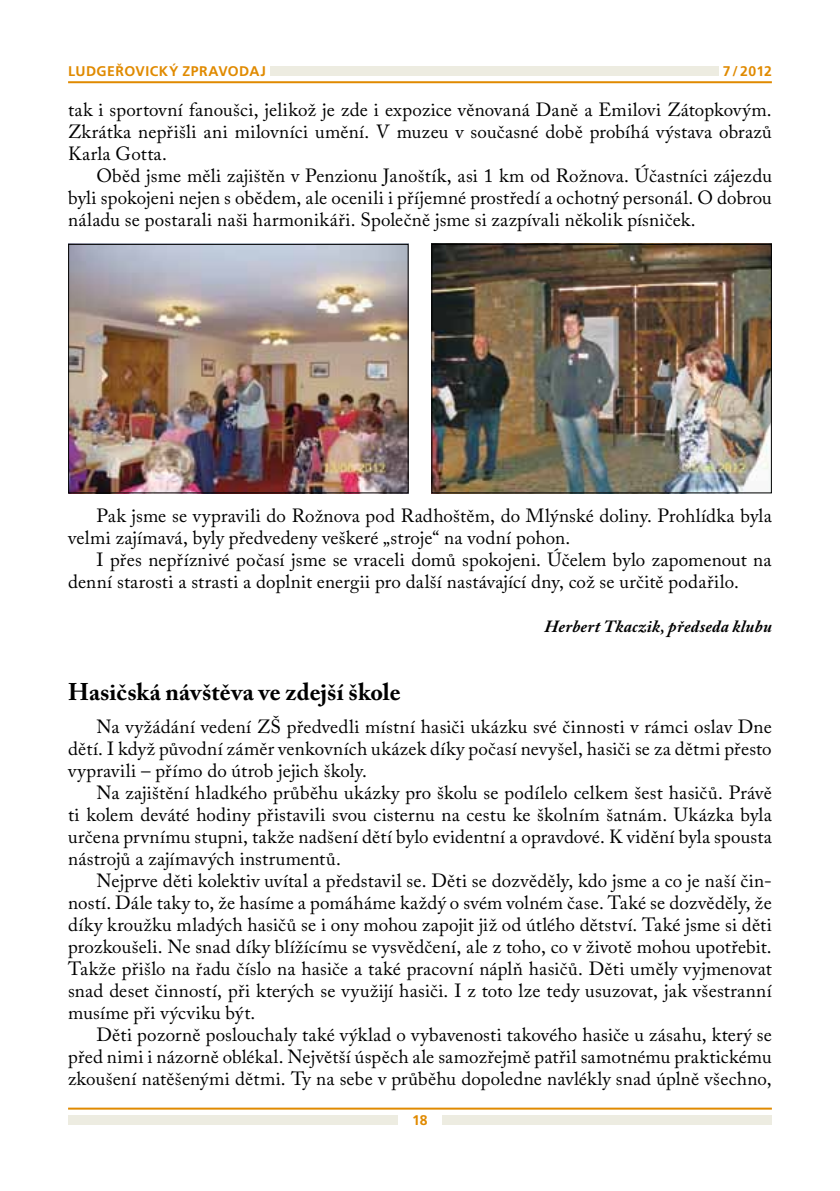
<style>
.page{position:relative;width:840px;height:1191px;background:#fff}
.page>*{position:absolute;margin:0;border:0;box-sizing:border-box;transform-origin:0 0}
.t1{font:700 24px "Adobe Caslon Pro";letter-spacing:.005em;color:#000}
.t2{font:19px "Adobe Caslon Pro";letter-spacing:.01em;color:#000}
.t3{font:italic 700 17px "Adobe Caslon Pro";letter-spacing:.02em;color:#000}
.t4{font:700 14px "Frutiger LT Pro";letter-spacing:.035em;color:#e08a00}
</style>
<div class="page">
<div style="left:270px;top:66px;width:448px;height:10px;background:#edece1"></div>
<hr style="left:68px;top:81px;width:703px;height:2px;background:#e08a00">
<div style="left:442px;top:1115px;width:329px;height:10px;background:#edece1"></div>
<div style="left:68px;top:1115px;width:329px;height:10px;background:#edece1"></div>
<hr style="left:68px;top:1107px;width:703px;height:2px;background:#e08a00">
<img style="left:70px;top:246px;width:336px;height:245px">
<div style="left:68px;top:244px;width:340px;height:249px;border:1px solid #000"></div>
<img style="left:433px;top:246px;width:336px;height:245px">
<div style="left:431px;top:244px;width:340px;height:249px;border:1px solid #000"></div>
<p class="t4" style="left:68px;top:63px;width:199px">LUDGEŘOVICKÝ ZPRAVODAJ</p>
<p class="t4" style="left:722px;top:63px;width:51px">7 / 2012</p>
<p class="t2" style="left:68px;top:98px;width:704px">tak i sportovní fanoušci, jelikož je zde i expozice věnovaná Daně a Emilovi Zátopkovým.</p>
<p class="t2" style="left:68px;top:120px;width:705px">Zkrátka nepřišli ani milovníci umění. V muzeu v současné době probíhá výstava obrazů</p>
<p class="t2" style="left:68px;top:142px;width:100px">Karla Gotta.</p>
<p class="t2" style="left:96px;top:164px;width:676px">Oběd jsme měli zajištěn v Penzionu Janoštík, asi 1 km od Rožnova. Účastníci zájezdu</p>
<p class="t2" style="left:68px;top:186px;width:704px">byli spokojeni nejen s obědem, ale ocenili i příjemné prostředí a ochotný personál. O dobrou</p>
<p class="t2" style="left:68px;top:208px;width:628px">náladu se postarali naši harmonikáři. Společně jsme si zazpívali několik písniček.</p>
<p class="t2" style="left:96px;top:504px;width:676px">Pak jsme se vypravili do Rožnova pod Radhoštěm, do Mlýnské doliny. Prohlídka byla</p>
<p class="t2" style="left:68px;top:526px;width:503px">velmi zajímavá, byly předvedeny veškeré „stroje“ na vodní pohon.</p>
<p class="t2" style="left:96px;top:548px;width:676px">I přes nepříznivé počasí jsme se vraceli domů spokojeni. Účelem bylo zapomenout na</p>
<p class="t2" style="left:68px;top:570px;width:672px">denní starosti a strasti a doplnit energii pro další nastávající dny, což se určitě podařilo.</p>
<p class="t3" style="left:544px;top:616px;width:229px">Herbert Tkaczik, předseda klubu</p>
<p class="t1" style="left:68px;top:677px;width:334px">Hasičská návštěva ve zdejší škole</p>
<p class="t2" style="left:96px;top:715px;width:676px">Na vyžádání vedení ZŠ předvedli místní hasiči ukázku své činnosti v rámci oslav Dne</p>
<p class="t2" style="left:68px;top:737px;width:704px">dětí. I když původní záměr venkovních ukázek díky počasí nevyšel, hasiči se za dětmi přesto</p>
<p class="t2" style="left:68px;top:759px;width:300px">vypravili – přímo do útrob jejich školy.</p>
<p class="t2" style="left:96px;top:781px;width:676px">Na zajištění hladkého průběhu ukázky pro školu se podílelo celkem šest hasičů. Právě</p>
<p class="t2" style="left:68px;top:803px;width:704px">ti kolem deváté hodiny přistavili svou cisternu na cestu ke školním šatnám. Ukázka byla</p>
<p class="t2" style="left:68px;top:825px;width:704px">určena prvnímu stupni, takže nadšení dětí bylo evidentní a opravdové. K vidění byla spousta</p>
<p class="t2" style="left:68px;top:847px;width:274px">nástrojů a zajímavých instrumentů.</p>
<p class="t2" style="left:96px;top:869px;width:676px">Nejprve děti kolektiv uvítal a představil se. Děti se dozvěděly, kdo jsme a co je naší čin-</p>
<p class="t2" style="left:68px;top:891px;width:704px">ností. Dále taky to, že hasíme a pomáháme každý o svém volném čase. Také se dozvěděly, že</p>
<p class="t2" style="left:68px;top:913px;width:704px">díky kroužku mladých hasičů se i ony mohou zapojit již od útlého dětství. Také jsme si děti</p>
<p class="t2" style="left:68px;top:935px;width:704px">prozkoušeli. Ne snad díky blížícímu se vysvědčení, ale z toho, co v životě mohou upotřebit.</p>
<p class="t2" style="left:68px;top:957px;width:704px">Takže přišlo na řadu číslo na hasiče a také pracovní náplň hasičů. Děti uměly vyjmenovat</p>
<p class="t2" style="left:68px;top:979px;width:704px">snad deset činností, při kterých se využijí hasiči. I z toto lze tedy usuzovat, jak všestranní</p>
<p class="t2" style="left:68px;top:1001px;width:189px">musíme při výcviku být.</p>
<p class="t2" style="left:96px;top:1023px;width:676px">Děti pozorně poslouchaly také výklad o vybavenosti takového hasiče u zásahu, který se</p>
<p class="t2" style="left:68px;top:1045px;width:704px">před nimi i názorně oblékal. Největší úspěch ale samozřejmě patřil samotnému praktickému</p>
<p class="t2" style="left:68px;top:1067px;width:704px">zkoušení natěšenými dětmi. Ty na sebe v průběhu dopoledne navlékly snad úplně všechno,</p>
<p class="t4" style="left:412px;top:1112px;width:17px">18</p>
</div>
